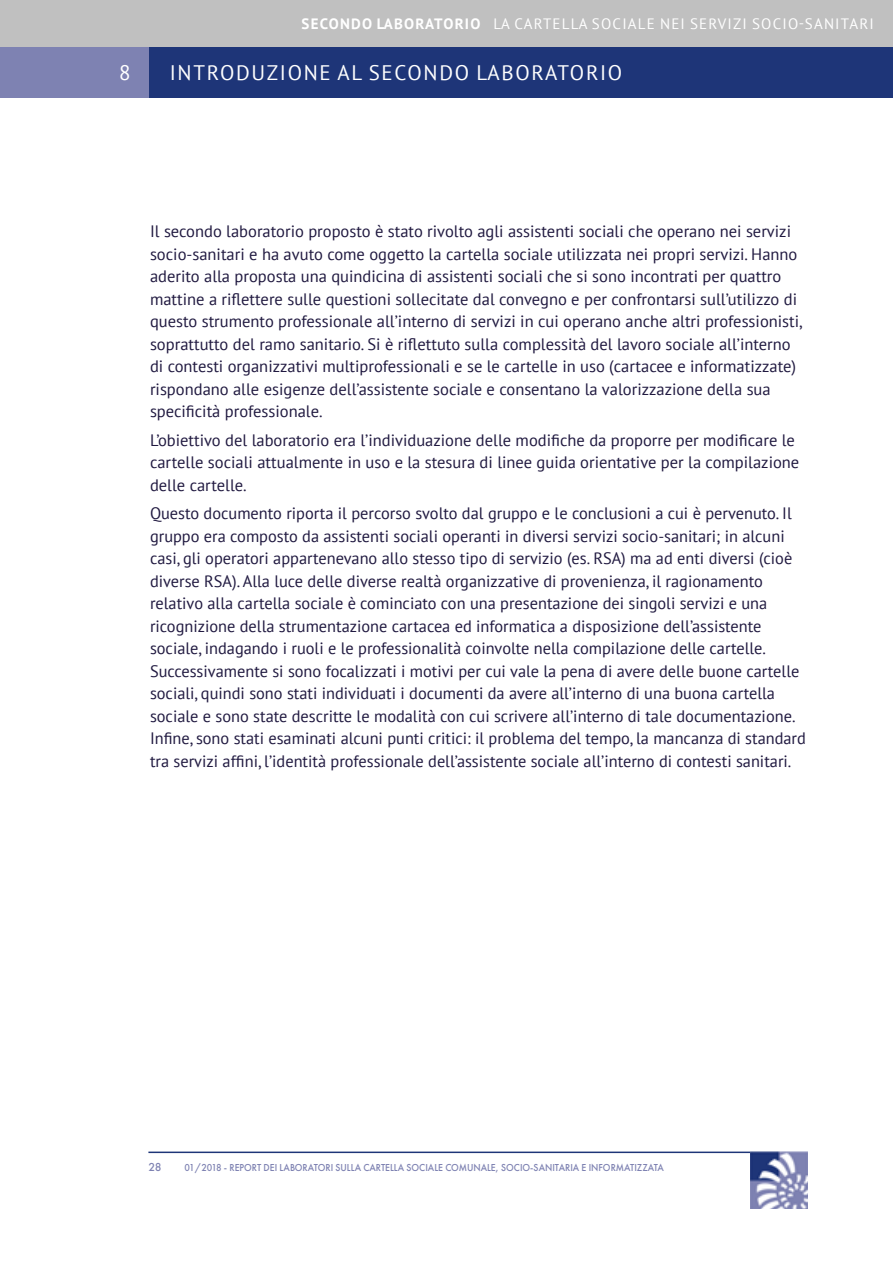
<style>
.page{position:relative;width:893px;height:1263px;background:#fff}
.page>*{position:absolute;margin:0;border:0;box-sizing:border-box;transform-origin:0 0}
.capitolo{font:21px "PT Sans";letter-spacing:.08em;color:#fff}
.Corpo{font:16.5px/22.5px "PT Sans";color:#201940}
.t1{font:15px "PT Sans";letter-spacing:.08em;color:#fff}
.t2{font:500 12px "Futura PT";color:#7e82b2}
.t3{font:500 10.5px "Futura PT";color:#7e82b2;scale:.93 1}
.s1{font-weight:700}
</style>
<div class="page">
<div style="left:148px;top:46px;width:745px;height:52px;background:#1e3578"></div>
<div style="left:0;top:46px;width:148px;height:52px;background:#7e82b2"></div>
<div style="left:0;top:0;width:893px;height:46px;background:#c0c0c0"></div>
<hr style="left:148px;top:1151px;width:659px;height:2px;background:#1e3578">
<img style="left:750px;top:1151px;width:57px;height:58px">
<p class="t1" style="left:302px;top:14px;width:574px"><span class="s1">SECONDO LABORATORIO</span> LA CARTELLA SOCIALE NEI SERVIZI SOCIO-SANITARI</p>
<p class="capitolo" style="left:119px;top:59px;width:13px">8</p>
<p class="capitolo" style="left:170px;top:59px;width:454px">INTRODUZIONE AL SECONDO LABORATORIO</p>
<p class="Corpo" style="left:150px;top:220px;width:654px">Il secondo laboratorio proposto è stato rivolto agli assistenti sociali che operano nei servizi socio-sanitari e ha avuto come oggetto la cartella sociale utilizzata nei propri servizi. Hanno aderito alla proposta una quindicina di assistenti sociali che si sono incontrati per quattro mattine a riflettere sulle questioni sollecitate dal convegno e per confrontarsi sull’utilizzo di questo strumento professionale all’interno di servizi in cui operano anche altri professionisti, soprattutto del ramo sanitario. Si è riflettuto sulla complessità del lavoro sociale all’interno di contesti organizzativi multiprofessionali e se le cartelle in uso (cartacee e informatizzate) rispondano alle esigenze dell’assistente sociale e consentano la valorizzazione della sua specificità professionale.</p>
<p class="Corpo" style="left:150px;top:428px;width:651px">L’obiettivo del laboratorio era l’individuazione delle modifiche da proporre per modificare le cartelle sociali attualmente in uso e la stesura di linee guida orientative per la compilazione delle cartelle.</p>
<p class="Corpo" style="left:150px;top:502px;width:657px">Questo documento riporta il percorso svolto dal gruppo e le conclusioni a cui è pervenuto. Il gruppo era composto da assistenti sociali operanti in diversi servizi socio-sanitari; in alcuni casi, gli operatori appartenevano allo stesso tipo di servizio (es. RSA) ma ad enti diversi (cioè diverse RSA). Alla luce delle diverse realtà organizzative di provenienza, il ragionamento relativo alla cartella sociale è cominciato con una presentazione dei singoli servizi e una ricognizione della strumentazione cartacea ed informatica a disposizione dell’assistente sociale, indagando i ruoli e le professionalità coinvolte nella compilazione delle cartelle.<br>Successivamente si sono focalizzati i motivi per cui vale la pena di avere delle buone cartelle sociali, quindi sono stati individuati i documenti da avere all’interno di una buona cartella sociale e sono state descritte le modalità con cui scrivere all’interno di tale documentazione.<br>Infine, sono stati esaminati alcuni punti critici: il problema del tempo, la mancanza di standard tra servizi affini, l’identità professionale dell’assistente sociale all’interno di contesti sanitari.</p>
<p class="t2" style="left:148px;top:1160px;width:15px">28</p>
<p class="t3" style="left:184px;top:1161px;width:517px">01/2018 - REPORT DEI LABORATORI SULLA CARTELLA SOCIALE COMUNALE, SOCIO-SANITARIA E INFORMATIZZATA</p>
</div>
